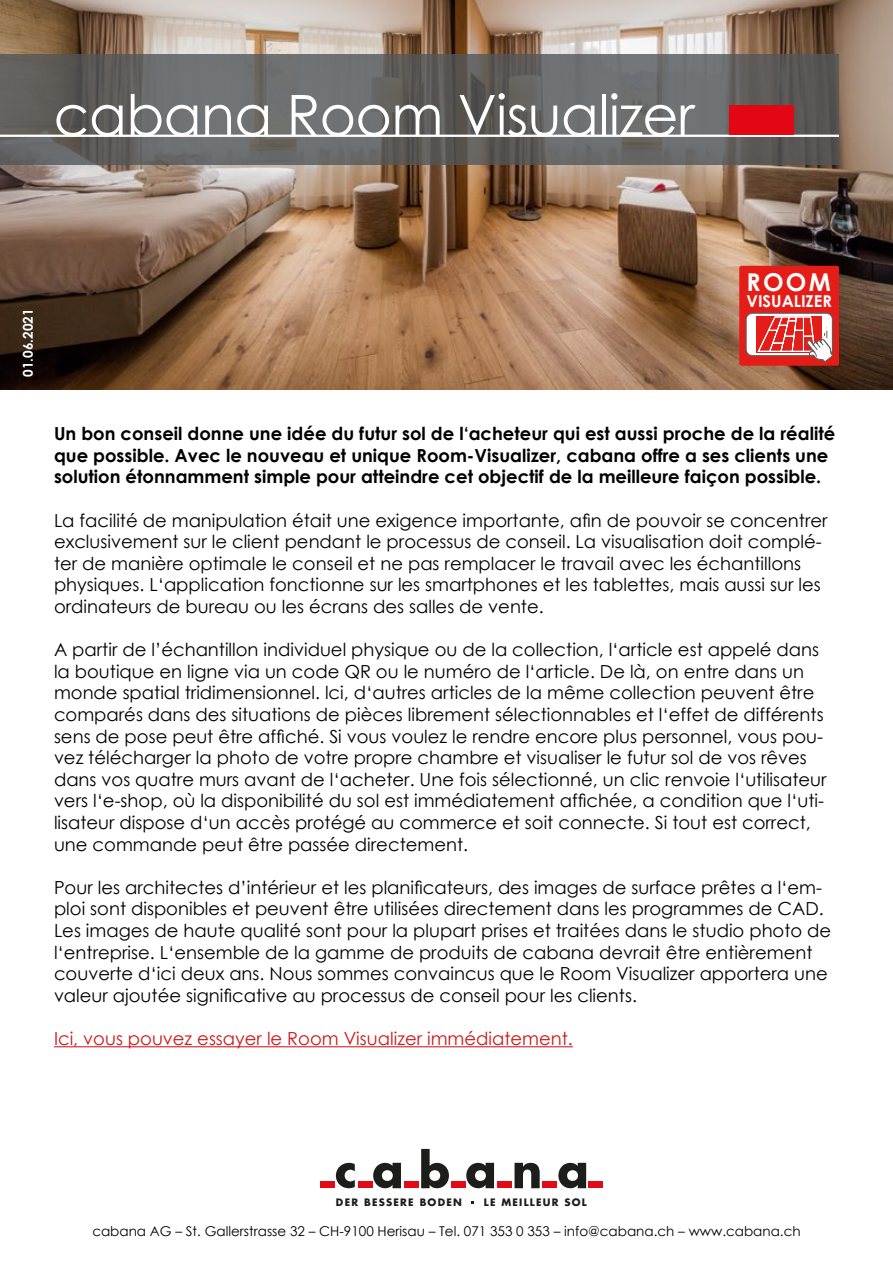
<style>
.page{position:relative;width:893px;height:1263px;background:#fff}
.page>*{position:absolute;margin:0;border:0;box-sizing:border-box;transform-origin:0 0}
.t1{font:56.7px "Century Gothic";letter-spacing:-.01em;color:#fff}
.t2{font:700 24.6px "Century Gothic";color:#fff}
.t3{font:18px/21.6px "Century Gothic";color:#000}
.t4{font:700 18px/21.6px "Century Gothic";color:#000}
.t5{font:18px "Century Gothic";color:#cd1719}
.t6{font:700 16.35px "Century Gothic";color:#fff}
.t7{font:13.5px "Century Gothic";color:#000}
.t8{font:700 13.5px "Century Gothic";color:#fff}
.t9{font:700 10.05px "Futura";letter-spacing:.125em;color:#1d1e1c}
</style>
<div class="page">
<img style="left:0;top:0;width:893px;height:389px">
<svg style="left:336px;top:1163px;width:19px;height:25px"></svg>
<svg style="left:373px;top:1163px;width:28px;height:25px"></svg>
<svg style="left:421px;top:1149px;width:28px;height:39px"></svg>
<svg style="left:466px;top:1163px;width:28px;height:25px"></svg>
<svg style="left:515px;top:1163px;width:25px;height:25px"></svg>
<svg style="left:558px;top:1163px;width:28px;height:25px"></svg>
<div style="left:320px;top:1181px;width:15px;height:7px;background:#e20a17"></div>
<div style="left:358px;top:1181px;width:15px;height:7px;background:#e20a17"></div>
<div style="left:404px;top:1181px;width:15px;height:7px;background:#e20a17"></div>
<div style="left:451px;top:1181px;width:15px;height:7px;background:#e20a17"></div>
<div style="left:497px;top:1181px;width:15px;height:7px;background:#e20a17"></div>
<div style="left:542px;top:1181px;width:15px;height:7px;background:#e20a17"></div>
<div style="left:588px;top:1181px;width:15px;height:7px;background:#e20a17"></div>
<hr style="left:54px;top:1046px;width:519px;height:1px;background:#cd1719">
<svg style="left:0;top:54px;width:839px;height:111px;background:#656564"></svg>
<hr style="left:0;top:135px;width:839px;height:2px;background:#fff">
<div style="left:729px;top:105px;width:64px;height:30px;background:#e30613"></div>
<div style="left:739px;top:266px;width:100px;height:100px;background:#e41d18;border-radius:2px"></div>
<div style="left:745px;top:313px;width:88px;height:43px;border:2px solid #605f5f;border-radius:6px"></div>
<svg style="left:747px;top:314px;width:85px;height:41px"></svg>
<svg style="left:758px;top:316px;width:75px;height:47px"></svg>
<h1 class="t1" style="left:54px;top:76px;width:642px">cabana Room Visualizer</h1>
<p class="t8" style="left:18px;top:377px;width:70px;rotate:-90deg">01.06.2021</p>
<h2 class="t2" style="left:746px;top:264px;width:86px">ROOM</h2>
<p class="t6" style="left:746px;top:288px;width:87px">VISUALIZER</p>
<p class="t4" style="left:54px;top:422px;width:783px">Un bon conseil donne une idée du futur sol de l‘acheteur qui est aussi proche de la réalité que possible. Avec le nouveau et unique Room-Visualizer, cabana offre a ses clients une solution étonnamment simple pour atteindre cet objectif de la meilleure faiçon possible.</p>
<p class="t3" style="left:54px;top:509px;width:775px">La facilité de manipulation était une exigence importante, afin de pouvoir se concentrer exclusivement sur le client pendant le processus de conseil. La visualisation doit complé&shy;ter de manière optimale le conseil et ne pas remplacer le travail avec les échantillons physiques. L‘application fonctionne sur les smartphones et les tablettes, mais aussi sur les ordinateurs de bureau ou les écrans des salles de vente.</p>
<p class="t3" style="left:54px;top:639px;width:774px">A partir de l’échantillon individuel physique ou de la collection, l‘article est appelé dans la boutique en ligne via un code QR ou le numéro de l‘article. De là, on entre dans un monde spatial tridimensionnel. lci, d‘autres articles de la même collection peuvent être comparés dans des situations de pièces librement sélectionnables et l‘effet de différents sens de pose peut être affiché. Si vous voulez le rendre encore plus personnel, vous pou&shy;vez télécharger la photo de votre propre chambre et visualiser le futur sol de vos rêves dans vos quatre murs avant de l‘acheter. Une fois sélectionné, un clic renvoie l‘utilisateur vers l‘e-shop, où la disponibilité du sol est immédiatement affichée, a condition que l‘uti&shy;lisateur dispose d‘un accès protégé au commerce et soit connecte. Si tout est correct, une commande peut être passée directement.</p>
<p class="t3" style="left:54px;top:876px;width:779px">Pour les architectes d’intérieur et les planificateurs, des images de surface prêtes a l‘em&shy;ploi sont disponibles et peuvent être utilisées directement dans les programmes de CAD.<br>Les images de haute qualité sont pour la plupart prises et traitées dans le studio photo de l‘entreprise. L‘ensemble de la gamme de produits de cabana devrait être entièrement couverte d‘ici deux ans. Nous sommes convaincus que le Room Visualizer apportera une valeur ajoutée significative au processus de conseil pour les clients.</p>
<p class="t5" style="left:54px;top:1026px;width:520px">Ici, vous pouvez essayer le Room Visualizer immédiatement.</p>
<p class="t9" style="left:336px;top:1196px;width:128px">DER BESSERE BODEN</p>
<p class="t9" style="left:484px;top:1196px;width:104px">LE MEILLEUR SOL</p>
<p class="t7" style="left:92px;top:1222px;width:710px">cabana AG – St. Gallerstrasse 32 – CH-9100 Herisau – Tel. 071 353 0 353 – info@cabana.ch – www.cabana.ch</p>
</div>
